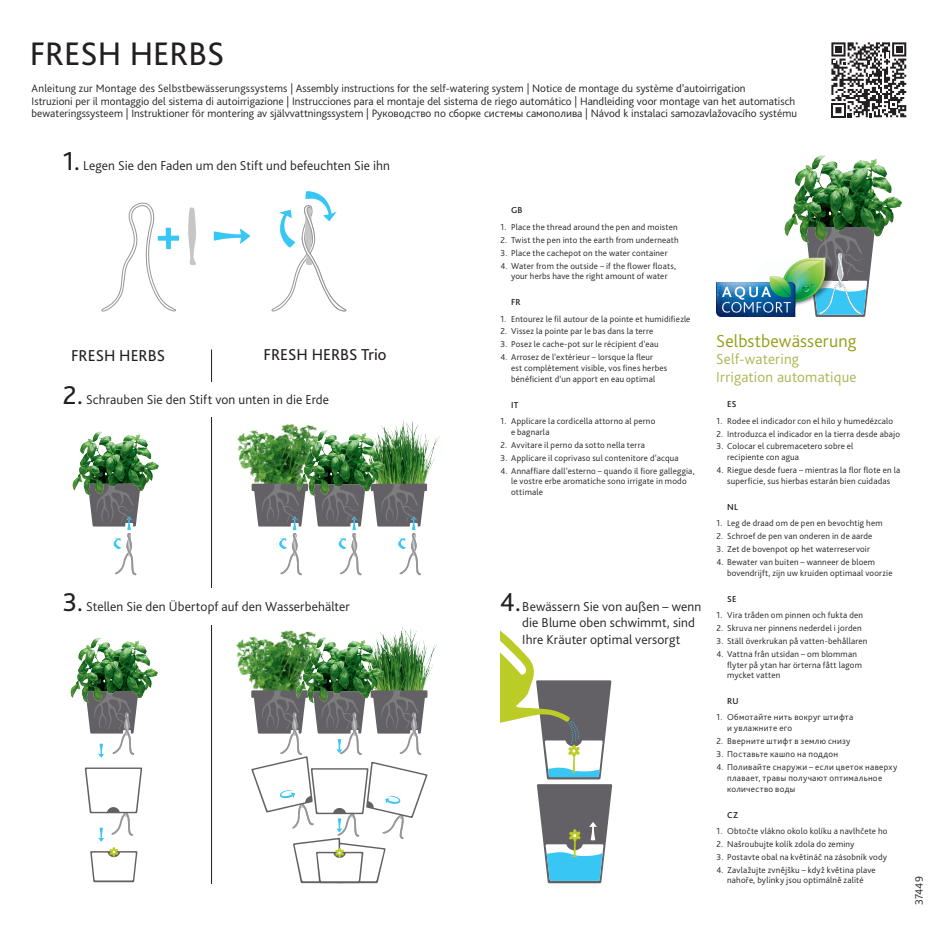
<style>
.page{position:relative;width:938px;height:938px;background:#fff}
.page>*{position:absolute;margin:0;border:0;box-sizing:border-box;transform-origin:0 0}
.t1{font:34.05px "Bliss Pro";color:#231f20}
.t2{font:300 18.3px "Bliss Pro";letter-spacing:.005em;color:#939e17}
.t3{font:16.5px "Bliss Pro";color:#231f20}
.t4{font:300 15.15px/17.5px "Bliss Pro";letter-spacing:.01em;color:#acb451}
.t5{font:300 13.5px/16.5px "Bliss Pro";letter-spacing:.01em;color:#231f20}
.t6{font:300 11.25px/12.8px "Bliss Pro";color:#231f20}
.t7{font:300 9px/10.8px "Bliss Pro";letter-spacing:.025em;color:#231f20}
.t8{font:500 9px "Bliss Pro";letter-spacing:.03em;color:#231f20}
.s1{font-weight:400;font-size:27px}
</style>
<div class="page">
<img style="left:236px;top:630px;width:80px;height:60px">
<img style="left:380px;top:626px;width:56px;height:65px">
<svg style="left:271px;top:191px;width:76px;height:121px"></svg>
<svg style="left:188px;top:207px;width:8px;height:58px"></svg>
<svg style="left:101px;top:202px;width:78px;height:110px"></svg>
<div style="left:166px;top:228px;width:5px;height:21px;background:#38c6f4"></div>
<svg style="left:213px;top:228px;width:37px;height:16px"></svg>
<svg style="left:89px;top:497px;width:51px;height:78px"></svg>
<img style="left:72px;top:431px;width:87px;height:66px">
<svg style="left:87px;top:705px;width:50px;height:53px"></svg>
<svg style="left:85px;top:767px;width:57px;height:115px"></svg>
<img style="left:70px;top:638px;width:88px;height:67px">
<svg style="left:251px;top:690px;width:176px;height:193px"></svg>
<img style="left:295px;top:636px;width:90px;height:68px">
<img style="left:381px;top:420px;width:58px;height:64px">
<img style="left:237px;top:424px;width:80px;height:64px">
<hr style="left:211px;top:349px;width:1px;height:535px;background:#231f20">
<div style="left:199px;top:588px;width:26px;height:36px;background:#fff"></div>
<div style="left:199px;top:382px;width:26px;height:35px;background:#fff"></div>
<svg style="left:500px;top:630px;width:112px;height:253px"></svg>
<svg style="left:807px;top:246px;width:66px;height:71px"></svg>
<img style="left:784px;top:155px;width:118px;height:91px">
<img style="left:717px;top:257px;width:122px;height:60px">
<svg style="left:831px;top:42px;width:76px;height:76px"></svg>
<svg style="left:831px;top:42px;width:75px;height:75px"></svg>
<svg style="left:252px;top:484px;width:175px;height:91px"></svg>
<img style="left:296px;top:429px;width:90px;height:69px">
<h1 class="t1" style="left:30px;top:32px;width:196px">FRESH HERBS</h1>
<p class="t6" style="left:32px;top:81px;width:767px">Anleitung zur Montage des Selbstbewässerungssystems | Assembly instructions for the self-watering system | Notice de montage du système d’autoirrigation<br>Istruzioni per il montaggio del sistema di autoirrigazione | Instrucciones para el montaje del sistema de riego automático | Handleiding voor montage van het automatisch bewateringssysteem | Instruktioner för montering av självvattningssystem | Руководство по сборке системы самополива | Návod k instalaci samozavlažovacího systému</p>
<h3 class="t5" style="left:63px;top:156px;width:329px"><span class="s1">1.</span> Legen Sie den Faden um den Stift und befeuchten Sie ihn</h3>
<h3 class="t3" style="left:71px;top:345px;width:95px">FRESH HERBS</h3>
<h3 class="t3" style="left:264px;top:345px;width:125px">FRESH HERBS Trio</h3>
<h3 class="t5" style="left:63px;top:391px;width:268px"><span class="s1">2.</span> Schrauben Sie den Stift von unten in die Erde</h3>
<h3 class="t5" style="left:63px;top:598px;width:289px"><span class="s1">3.</span> Stellen Sie den Übertopf auf den Wasserbehälter</h3>
<p class="t8" style="left:511px;top:205px;width:13px">GB</p>
<p class="t7" style="left:500px;top:221px;width:179px">1. Place the thread around the pen and moisten</p>
<p class="t7" style="left:500px;top:234px;width:180px">2. Twist the pen into the earth from underneath</p>
<p class="t7" style="left:500px;top:247px;width:169px">3. Place the cachepot on the water container</p>
<p class="t7" style="left:500px;top:260px;width:177px;text-align:center">4. Water from the outside – if the flower floats, your herbs have the right amount of water</p>
<p class="t8" style="left:511px;top:297px;width:11px">FR</p>
<p class="t7" style="left:500px;top:313px;width:191px">1. Entourez le fil autour de la pointe et humidifiezle</p>
<p class="t7" style="left:500px;top:326px;width:154px">2. Vissez la pointe par le bas dans la terre</p>
<p class="t7" style="left:500px;top:339px;width:160px">3. Posez le cache-pot sur le récipient d’eau</p>
<p class="t7" style="left:511px;top:352px;width:158px;text-indent:-11px">4. Arrosez de l’extérieur – lorsque la fleur<br>est complètement visible, vos fines herbes bénéficient d‘un apport en eau optimal</p>
<p class="t8" style="left:511px;top:399px;width:9px">IT</p>
<p class="t7" style="left:511px;top:415px;width:146px;text-indent:-11px">1. Applicare la cordicella attorno al perno e bagnarla</p>
<p class="t7" style="left:500px;top:439px;width:146px">2. Avvitare il perno da sotto nella terra</p>
<p class="t7" style="left:500px;top:452px;width:180px">3. Applicare il coprivaso sul contenitore d’acqua</p>
<p class="t7" style="left:511px;top:465px;width:185px;text-indent:-11px">4. Annaffiare dall’esterno – quando il fiore galleggia, le vostre erbe aromatiche sono irrigate in modo ottimale</p>
<h3 class="t5" style="left:522px;top:598px;width:180px;text-indent:-22px"><span class="s1">4.</span>Bewässern Sie von außen – wenn die Blume oben schwimmt, sind<br>Ihre Kräuter optimal versorgt</h3>
<h2 class="t2" style="left:716px;top:329px;width:142px">Selbstbewässerung</h2>
<h3 class="t4" style="left:716px;top:350px;width:142px">Self-watering<br>Irrigation automatique</h3>
<p class="t8" style="left:727px;top:399px;width:11px">ES</p>
<p class="t7" style="left:716px;top:415px;width:178px">1. Rodee el indicador con el hilo y humedézcalo</p>
<p class="t7" style="left:716px;top:428px;width:185px">2. Introduzca el indicador en la tierra desde abajo</p>
<p class="t7" style="left:727px;top:441px;width:128px;text-indent:-11px">3. Colocar el cubremacetero sobre el recipiente con agua</p>
<p class="t7" style="left:716px;top:465px;width:185px;text-align:center">4. Riegue desde fuera – mientras la flor flote en la superficie, sus hierbas estarán bien cuidadas</p>
<p class="t8" style="left:727px;top:501px;width:12px">NL</p>
<p class="t7" style="left:716px;top:518px;width:168px">1. Leg de draad om de pen en bevochtig hem</p>
<p class="t7" style="left:716px;top:530px;width:157px">2. Schroef de pen van onderen in de aarde</p>
<p class="t7" style="left:716px;top:543px;width:155px">3. Zet de bovenpot op het waterreservoir</p>
<p class="t7" style="left:727px;top:556px;width:167px;text-indent:-11px">4. Bewater van buiten – wanneer de bloem bovendrijft, zijn uw kruiden optimaal voorzie</p>
<p class="t8" style="left:727px;top:593px;width:11px">SE</p>
<p class="t7" style="left:716px;top:609px;width:148px">1. Vira tråden om pinnen och fukta den</p>
<p class="t7" style="left:716px;top:622px;width:147px">2. Skruva ner pinnens nederdel i jorden</p>
<p class="t7" style="left:716px;top:635px;width:152px">3. Ställ överkrukan på vatten-behållaren</p>
<p class="t7" style="left:727px;top:648px;width:136px;text-indent:-11px">4. Vattna från utsidan – om blomman flyter på ytan har örterna fått lagom mycket vatten</p>
<p class="t8" style="left:727px;top:696px;width:13px">RU</p>
<p class="t7" style="left:727px;top:712px;width:128px;text-indent:-11px">1. Обмотайте нить вокруг штифта и увлажните его</p>
<p class="t7" style="left:716px;top:736px;width:136px">2. Вверните штифт в землю снизу</p>
<p class="t7" style="left:716px;top:748px;width:123px">3. Поставьте кашпо на поддон</p>
<p class="t7" style="left:727px;top:761px;width:172px;text-indent:-11px">4. Поливайте снаружи – если цветок наверху плавает, травы получают оптимальное количество воды</p>
<p class="t8" style="left:727px;top:809px;width:12px">CZ</p>
<p class="t7" style="left:716px;top:825px;width:173px">1. Obtočte vlákno okolo kolíku a navlhčete ho</p>
<p class="t7" style="left:716px;top:838px;width:139px">2. Našroubujte kolík zdola do zeminy</p>
<p class="t7" style="left:716px;top:851px;width:172px">3. Postavte obal na květináč na zásobník vody</p>
<p class="t7" style="left:716px;top:864px;width:161px;text-align:center">4. Zavlažujte zvnějšku – když květina plave nahoře, bylinky jsou optimálně zalité</p>
<p class="t6" style="left:913px;top:905px;width:30px;rotate:-90deg">37449</p>
</div>
